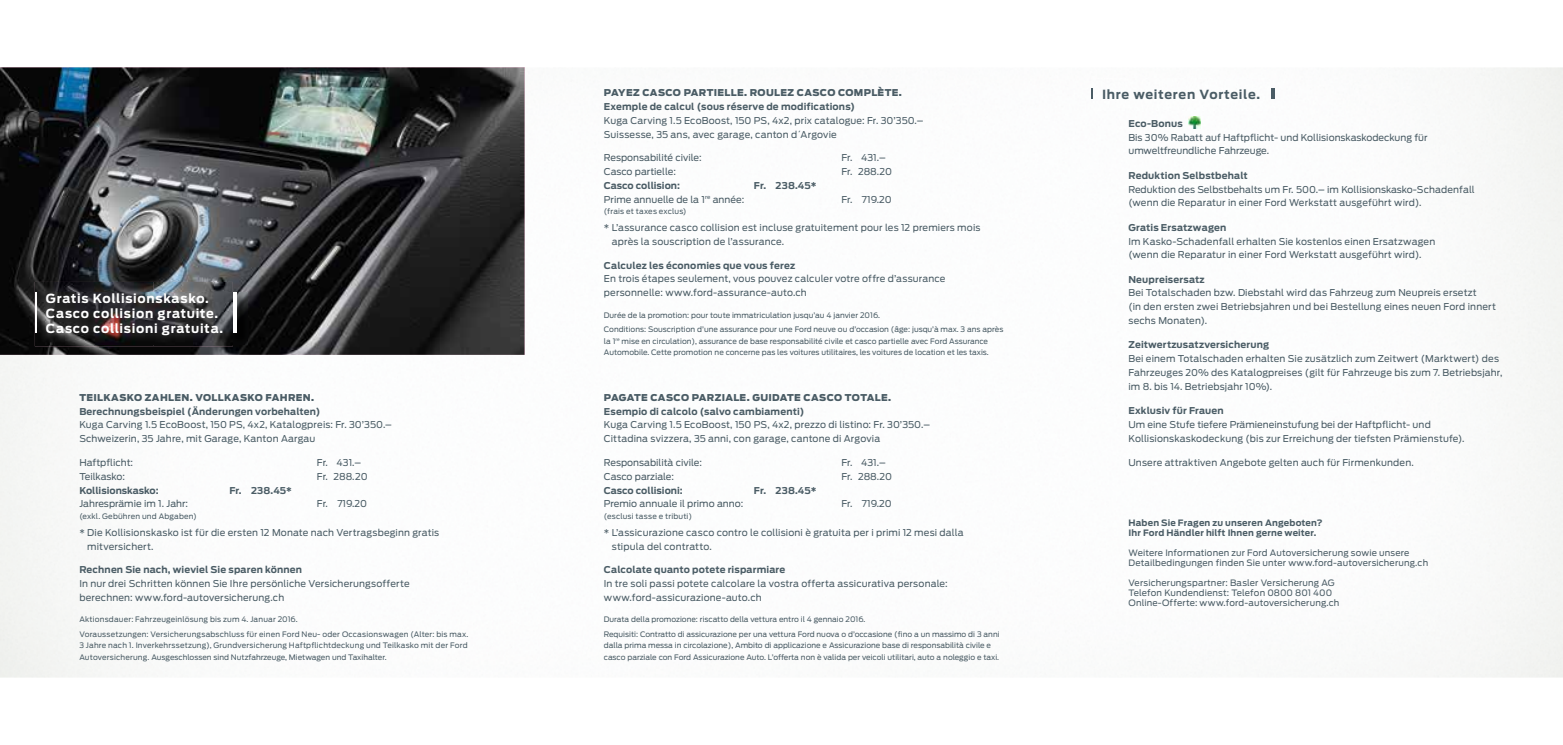
<style>
.page{position:relative;width:1563px;height:745px;background:#fff}
.page>*{position:absolute;margin:0;border:0;box-sizing:border-box;transform-origin:0 0}
.t1{font:700 12.5px/15.1px "Ford Antenna";letter-spacing:.05em;color:#fff}
.t2{font:700 12.5px "Ford Antenna";letter-spacing:.055em;color:#4a5c65}
.t3{font:9.38px/13.8px "Ford Antenna";letter-spacing:.01em;color:#4a5c65}
.t4{font:700 9.38px "Ford Antenna";letter-spacing:.015em;color:#4a5c65}
.t5{font:900 9.38px "Ford Antenna";letter-spacing:.035em;color:#4a5c65}
.t6{font:8.75px/10px "Ford Antenna";letter-spacing:.015em;color:#4a5c65}
.t7{font:700 8.75px/10px "Ford Antenna";letter-spacing:.02em;color:#4a5c65}
.t8{font:7.5px/11.2px "Ford Antenna";color:#4a5c65}
.t9{font:7.5px/14.8px "Ford Antenna";letter-spacing:.02em;color:#4a5c65}
.t10{font:7.5px "Ford Antenna";letter-spacing:.025em;color:#4a5c65}
</style>
<div class="page">
<img style="left:0;top:67px;width:1563px;height:610px">
<img style="left:0;top:67px;width:524px;height:287px">
<img style="left:233px;top:292px;width:14px;height:52px">
<img style="left:35px;top:282px;width:198px;height:64px">
<hr style="left:35px;top:293px;width:2px;height:40px;background:#fff">
<hr style="left:233px;top:293px;width:4px;height:40px;background:#fff">
<img style="left:1091px;top:78px;width:179px;height:32px">
<svg style="left:1091px;top:89px;width:2px;height:10px"></svg>
<svg style="left:1270px;top:89px;width:4px;height:10px"></svg>
<svg style="left:1188px;top:116px;width:12px;height:13px"></svg>
<h1 class="t1" style="left:46px;top:289px;width:179px">Gratis Kollisionskasko.<br>Casco collision gratuite.<br>Casco collisioni gratuita.</h1>
<p class="t5" style="left:79px;top:388px;width:236px">TEILKASKO ZAHLEN. VOLLKASKO FAHREN.</p>
<p class="t4" style="left:79px;top:402px;width:242px">Berechnungsbeispiel (Änderungen vorbehalten)</p>
<p class="t3" style="left:79px;top:417px;width:314px">Kuga Carving 1.5 EcoBoost, 150 PS, 4x2, Katalogpreis: Fr. 30’350.–<br>Schweizerin, 35 Jahre, mit Garage, Kanton Aargau</p>
<p class="t3" style="left:79px;top:454px;width:55px">Haftpflicht:</p>
<p class="t3" style="left:317px;top:454px;width:46px">Fr. 431.–</p>
<p class="t3" style="left:79px;top:468px;width:47px">Teilkasko:</p>
<p class="t3" style="left:317px;top:468px;width:52px">Fr. 288.20</p>
<p class="t4" style="left:79px;top:481px;width:81px">Kollisionskasko:</p>
<p class="t4" style="left:229px;top:481px;width:64px">Fr. 238.45*</p>
<p class="t3" style="left:79px;top:495px;width:110px">Jahresprämie im 1. Jahr:</p>
<p class="t3" style="left:317px;top:495px;width:52px">Fr. 719.20</p>
<p class="t10" style="left:79px;top:509px;width:119px">(exkl. Gebühren und Abgaben)</p>
<p class="t3" style="left:87px;top:524px;width:353px;text-indent:-8px">* Die Kollisionskasko ist für die ersten 12 Monate nach Vertragsbeginn gratis mitversichert.</p>
<p class="t4" style="left:79px;top:561px;width:224px">Rechnen Sie nach, wieviel Sie sparen können</p>
<p class="t3" style="left:79px;top:575px;width:332px">In nur drei Schritten können Sie Ihre persönliche Versiche rungs offerte berechnen: www.ford-autoversicherung.ch</p>
<p class="t9" style="left:79px;top:610px;width:391px">Aktionsdauer: Fahrzeugeinlösung bis zum 4. Januar 2016.<br>Voraussetzungen: Versicherungsabschluss für einen Ford Neu- oder Occasionswagen (Alter: bis max.</p>
<p class="t8" style="left:79px;top:638px;width:390px">3 Jahre nach 1. Inverkehrs setzung), Grundversicherung Haftpflicht deckung und Teilkasko mit der Ford<br>Autoversicherung. Ausgeschlossen sind Nutzfahrzeuge, Mietwagen und Taxihalter.</p>
<p class="t5" style="left:604px;top:84px;width:299px">PAYEZ CASCO PARTIELLE. ROULEZ CASCO COMPLÈTE.</p>
<p class="t4" style="left:604px;top:98px;width:253px">Exemple de calcul (sous réserve de modifications)</p>
<p class="t3" style="left:604px;top:112px;width:321px">Kuga Carving 1.5 EcoBoost, 150 PS, 4x2, prix catalogue: Fr. 30’350.–<br>Suissesse, 35 ans, avec garage, canton d΄Argovie</p>
<p class="t3" style="left:604px;top:150px;width:99px">Responsabilité civile:</p>
<p class="t3" style="left:841px;top:150px;width:46px">Fr. 431.–</p>
<p class="t3" style="left:604px;top:163px;width:73px">Casco partielle:</p>
<p class="t3" style="left:841px;top:163px;width:52px">Fr. 288.20</p>
<p class="t4" style="left:604px;top:177px;width:78px">Casco collision:</p>
<p class="t4" style="left:754px;top:177px;width:64px">Fr. 238.45*</p>
<p class="t3" style="left:604px;top:191px;width:142px">Prime annuelle de la 1<sup>re</sup> année:</p>
<p class="t3" style="left:841px;top:191px;width:52px">Fr. 719.20</p>
<p class="t9" style="left:604px;top:203px;width:84px">(frais et taxes exclus)</p>
<p class="t3" style="left:612px;top:220px;width:370px;text-indent:-8px">* L’assurance casco collision est incluse gratuitement pour les 12 premiers mois après la souscription de l’assurance.</p>
<p class="t4" style="left:604px;top:256px;width:193px">Calculez les économies que vous ferez</p>
<p class="t3" style="left:604px;top:271px;width:343px">En trois étapes seulement, vous pouvez calculer votre offre d’assurance personnelle: www.ford-assurance-auto.ch</p>
<p class="t8" style="left:604px;top:306px;width:401px;line-height:14.8px">Durée de la promotion: pour toute immatriculation jusqu’au 4 janvier 2016.<br>Conditions: Souscription d’une assurance pour une Ford neuve ou d’occasion (âge: jusqu’à max. 3 ans après</p>
<p class="t8" style="left:604px;top:334px;width:386px">la 1<sup>re</sup> mise en circulation), assurance de base responsabilité civile et casco partielle avec Ford Assurance<br>Automobile. Cette promotion ne concerne pas les voitures utilitaires, les voitures de location et les taxis.</p>
<p class="t5" style="left:604px;top:388px;width:289px">PAGATE CASCO PARZIALE. GUIDATE CASCO TOTALE.</p>
<p class="t4" style="left:604px;top:402px;width:202px">Esempio di calcolo (salvo cambiamenti)</p>
<p class="t3" style="left:604px;top:417px;width:328px">Kuga Carving 1.5 EcoBoost, 150 PS, 4x2, prezzo di listino: Fr. 30’350.–<br>Cittadina svizzera, 35 anni, con garage, cantone di Argovia</p>
<p class="t3" style="left:604px;top:454px;width:100px">Responsabilità civile:</p>
<p class="t3" style="left:841px;top:454px;width:46px">Fr. 431.–</p>
<p class="t3" style="left:604px;top:468px;width:72px">Casco parziale:</p>
<p class="t3" style="left:841px;top:468px;width:52px">Fr. 288.20</p>
<p class="t4" style="left:604px;top:481px;width:80px">Casco collisioni:</p>
<p class="t4" style="left:754px;top:481px;width:64px">Fr. 238.45*</p>
<p class="t3" style="left:604px;top:495px;width:141px">Premio annuale il primo anno:</p>
<p class="t3" style="left:841px;top:495px;width:52px">Fr. 719.20</p>
<p class="t9" style="left:604px;top:507px;width:90px">(esclusi tasse e tributi)</p>
<p class="t3" style="left:612px;top:524px;width:353px;text-indent:-8px">* L’assicurazione casco contro le collisioni è gratuita per i primi 12 mesi dalla stipula del contratto.</p>
<p class="t4" style="left:604px;top:561px;width:183px">Calcolate quanto potete risparmiare</p>
<p class="t3" style="left:604px;top:575px;width:345px">In tre soli passi potete calcolare la vostra offerta assicurativa personale: www.ford-assicurazione-auto.ch</p>
<p class="t8" style="left:604px;top:610px;width:397px;line-height:14.8px">Durata della promozione: riscatto della vettura entro il 4 gennaio 2016.<br>Requisiti: Contratto di assicurazione per una vettura Ford nuova o d’occasione (fino a un massimo di 3 anni</p>
<p class="t8" style="left:604px;top:638px;width:397px">dalla prima messa in circolazione), Ambito di applicazione e Assicurazione base di responsabilità civile e casco parziale con Ford Assicurazione Auto. L’offerta non è valida per veicoli utilitari, auto a noleggio e taxi.</p>
<h1 class="t2" style="left:1102px;top:83px;width:160px">Ihre weiteren Vorteile.</h1>
<p class="t4" style="left:1128px;top:115px;width:56px">Eco-Bonus</p>
<p class="t3" style="left:1128px;top:129px;width:301px">Bis 30% Rabatt auf Haftpflicht- und Kollisionskaskodeckung für umwelt freundliche Fahrzeuge.</p>
<p class="t4" style="left:1128px;top:167px;width:121px">Reduktion Selbstbehalt</p>
<p class="t3" style="left:1128px;top:181px;width:348px">Reduktion des Selbstbehalts um Fr. 500.– im Kollisionskasko- Schadenfall (wenn die Reparatur in einer Ford Werkstatt ausgeführt wird).</p>
<p class="t4" style="left:1128px;top:219px;width:99px">Gratis Ersatzwagen</p>
<p class="t3" style="left:1128px;top:233px;width:308px">Im Kasko-Schadenfall erhalten Sie kostenlos einen Ersatzwagen (wenn die Reparatur in einer Ford Werkstatt ausgeführt wird).</p>
<p class="t4" style="left:1128px;top:270px;width:78px">Neupreisersatz</p>
<p class="t3" style="left:1128px;top:285px;width:369px">Bei Totalschaden bzw. Diebstahl wird das Fahrzeug zum Neupreis ersetzt<br>(in den ersten zwei Betriebsjahren und bei Bestellung eines neuen Ford innert sechs Monaten).</p>
<p class="t4" style="left:1128px;top:336px;width:142px">Zeitwertzusatzversicherung</p>
<p class="t3" style="left:1128px;top:350px;width:375px">Bei einem Totalschaden erhalten Sie zusätzlich zum Zeitwert (Marktwert) des<br>Fahrzeuges 20% des Katalogpreises (gilt für Fahrzeuge bis zum 7. Betriebsjahr, im 8. bis 14. Betriebsjahr 10%).</p>
<p class="t4" style="left:1128px;top:402px;width:97px">Exklusiv für Frauen</p>
<p class="t3" style="left:1128px;top:416px;width:338px">Um eine Stufe tiefere Prämieneinstufung bei der Haftpflicht- und<br>Kollisionskaskodeckung (bis zur Erreichung der tiefsten Prämienstufe).</p>
<p class="t3" style="left:1128px;top:454px;width:287px">Unsere attraktiven Angebote gelten auch für Firmenkunden.</p>
<p class="t7" style="left:1128px;top:516px;width:196px">Haben Sie Fragen zu unseren Angeboten?<br>Ihr Ford Händler hilft Ihnen gerne weiter.</p>
<p class="t6" style="left:1128px;top:546px;width:301px">Weitere Informationen zur Ford Autoversicherung sowie unsere<br>Detailbedingungen finden Sie unter www.ford-autoversicherung.ch</p>
<p class="t6" style="left:1128px;top:576px;width:212px">Versicherungspartner: Basler Versicherung AG<br>Telefon Kundendienst: Telefon 0800 801 400<br>Online-Offerte: www.ford-autoversicherung.ch</p>
</div>
